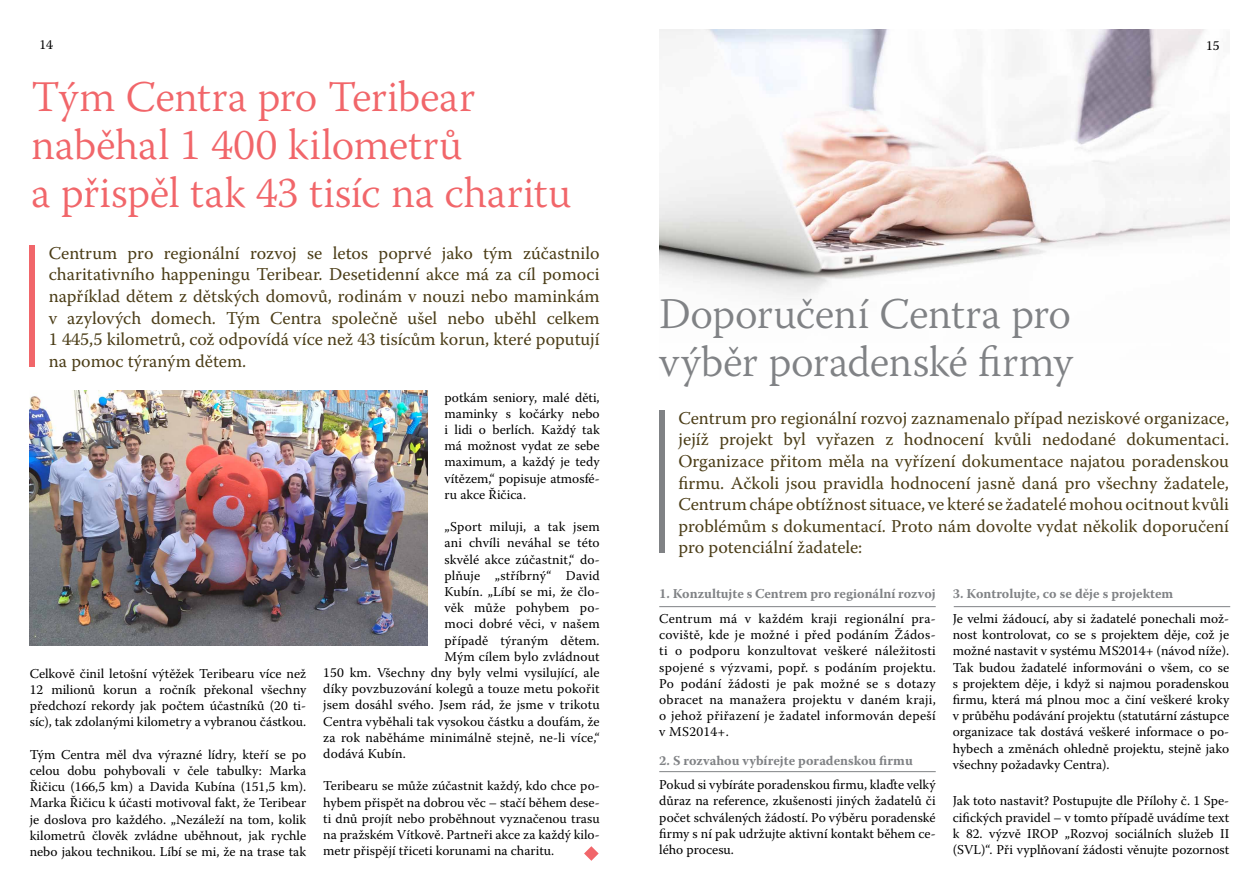
<style>
.page{position:relative;width:1259px;height:893px;background:#fff}
.page>*{position:absolute;margin:0;border:0;box-sizing:border-box;transform-origin:0 0}
.t1{font:300 43.5px/48px "Warnock Pro";letter-spacing:-.005em;color:#f1666a}
.t2{font:300 43.5px/48px "Warnock Pro";letter-spacing:-.015em;color:#808285}
.t3{font:18px/21.6px "Warnock Pro";color:#4b3d17;text-align:justify}
.t4{font:13.5px/16.2px "Warnock Pro";letter-spacing:.01em;color:#000;text-align:justify}
.t5{font:700 13.5px "Warnock Pro";color:#808285}
</style>
<div class="page">
<img style="left:659px;top:30px;width:570px;height:228px">
<div style="left:30px;top:246px;width:5px;height:121px;background:#f1666a"></div>
<div style="left:659px;top:410px;width:5px;height:143px;background:#808285"></div>
<img style="left:30px;top:390px;width:397px;height:256px">
<svg style="left:584px;top:846px;width:14px;height:15px"></svg>
<hr style="left:659px;top:606px;width:276px;height:1px;background:#808285">
<hr style="left:659px;top:771px;width:276px;height:1px;background:#808285">
<hr style="left:953px;top:606px;width:277px;height:1px;background:#808285">
<p class="t4" style="left:39px;top:36px;width:15px">14</p>
<p class="t4" style="left:1206px;top:37px;width:15px">15</p>
<h1 class="t1" style="left:31px;top:72px;width:542px">Tým Centra pro Teribear naběhal 1 400 kilometrů<br>a přispěl tak 43 tisíc na charitu</h1>
<p class="t3" style="left:49px;top:242px;width:552px">Centrum pro regionální rozvoj se letos poprvé jako tým zúčastnilo charitativního happeningu Teribear. Desetidenní akce má za cíl pomoci například dětem z dětských domovů, rodinám v nouzi nebo maminkám v azylových domech. Tým Centra společně ušel nebo uběhl celkem 1 445,5 kilometrů, což odpovídá více než 43 tisícům korun, které poputují na pomoc týraným dětem.</p>
<p class="t4" style="left:30px;top:665px;width:278px">Celkově činil letošní výtěžek Teribearu více než 12 milionů korun a ročník překonal všechny předchozí rekordy jak počtem účastníků (20 ti&shy;síc), tak zdolanými kilometry a vybranou částkou.</p>
<p class="t4" style="left:30px;top:746px;width:278px">Tým Centra měl dva výrazné lídry, kteří se po celou dobu pohybovali v čele tabulky: Marka Řičicu (166,5 km) a Davida Kubína (151,5 km).<br>Marka Řičicu k účasti motivoval fakt, že Teribear je doslova pro každého. „Nezáleží na tom, kolik kilometrů člověk zvládne uběhnout, jak rychle nebo jakou technikou. Líbí se mi, že na trase tak</p>
<p class="t4" style="left:444px;top:389px;width:157px">potkám seniory, malé děti, maminky s kočárky nebo i lidi o berlích. Každý tak má možnost vydat ze sebe maximum, a každý je tedy vítězem,“ popisuje atmosfé&shy;ru akce Řičica.</p>
<p class="t4" style="left:444px;top:518px;width:157px">„Sport miluji, a tak jsem</p>
<p class="t4" style="left:444px;top:535px;width:157px">ani chvíli neváhal se této</p>
<p class="t4" style="left:444px;top:551px;width:157px">skvělé akce zúčastnit,“ do-</p>
<p class="t4" style="left:444px;top:567px;width:157px">plňuje „stříbrný“ David</p>
<p class="t4" style="left:444px;top:583px;width:157px">Kubín. „Líbí se mi, že člo-</p>
<p class="t4" style="left:444px;top:599px;width:157px">věk může pohybem po-</p>
<p class="t4" style="left:444px;top:616px;width:157px">moci dobré věci, v našem</p>
<p class="t4" style="left:444px;top:632px;width:157px">případě týraným dětem.</p>
<p class="t4" style="left:444px;top:648px;width:157px">Mým cílem bylo zvládnout</p>
<p class="t4" style="left:323px;top:664px;width:278px">150 km. Všechny dny byly velmi vysilující, ale</p>
<p class="t4" style="left:323px;top:680px;width:278px">díky povzbuzování kolegů a touze metu pokořit</p>
<p class="t4" style="left:323px;top:697px;width:278px">jsem dosáhl svého. Jsem rád, že jsme v trikotu</p>
<p class="t4" style="left:323px;top:713px;width:278px">Centra vyběhali tak vysokou částku a doufám, že</p>
<p class="t4" style="left:323px;top:729px;width:278px">za rok naběháme minimálně stejně, ne-li více,“</p>
<p class="t4" style="left:323px;top:745px;width:84px">dodává Kubín.</p>
<p class="t4" style="left:323px;top:778px;width:278px">Teribearu se může zúčastnit každý, kdo chce po&shy;hybem přispět na dobrou věc – stačí během dese&shy;ti dnů projít nebo proběhnout vyznačenou trasu na pražském Vítkově. Partneři akce za každý kilo&shy;metr přispějí třiceti korunami na charitu.</p>
<h1 class="t2" style="left:659px;top:289px;width:415px">Doporučení Centra pro výběr poradenské firmy</h1>
<p class="t3" style="left:678px;top:407px;width:552px">Centrum pro regionální rozvoj zaznamenalo případ neziskové organizace, jejíž projekt byl vyřazen z hodnocení kvůli nedodané dokumentaci.<br>Organizace přitom měla na vyřízení dokumentace najatou poradenskou firmu. Ačkoli jsou pravidla hodnocení jasně daná pro všechny žadatele, Centrum chápe obtížnost situace, ve které se žadatelé mohou ocitnout kvůli problémům s dokumentací. Proto nám dovolte vydat několik doporučení pro potenciální žadatele:</p>
<p class="t5" style="left:659px;top:586px;width:278px">1. Konzultujte s Centrem pro regionální rozvoj</p>
<p class="t4" style="left:659px;top:610px;width:278px">Centrum má v každém kraji regionální pra&shy;coviště, kde je možné i před podáním Žádos&shy;ti o podporu konzultovat veškeré náležitosti spojené s výzvami, popř. s podáním projektu.<br>Po podání žádosti je pak možné se s dotazy obracet na manažera projektu v daném kraji, o jehož přiřazení je žadatel informován depeší v MS2014+.</p>
<p class="t5" style="left:659px;top:752px;width:255px">2. S rozvahou vybírejte poradenskou firmu</p>
<p class="t4" style="left:659px;top:776px;width:278px">Pokud si vybíráte poradenskou firmu, klaďte velký důraz na reference, zkušenosti jiných žadatelů či počet schválených žádostí. Po výběru poradenské firmy s ní pak udržujte aktivní kontakt během ce&shy;lého procesu.</p>
<p class="t5" style="left:952px;top:586px;width:222px">3. Kontrolujte, co se děje s projektem</p>
<p class="t4" style="left:952px;top:610px;width:278px">Je velmi žádoucí, aby si žadatelé ponechali mož&shy;nost kontrolovat, co se s projektem děje, což je možné nastavit v systému MS2014+ (návod níže).<br>Tak budou žadatelé informováni o všem, co se s projektem děje, i když si najmou poradenskou firmu, která má plnou moc a činí veškeré kroky v průběhu podávání projektu (statutární zástupce organizace tak dostává veškeré informace o po&shy;hybech a změnách ohledně projektu, stejně jako všechny požadavky Centra).</p>
<p class="t4" style="left:952px;top:793px;width:278px">Jak toto nastavit? Postupujte dle Přílohy č. 1 Spe&shy;cifických pravidel – v tomto případě uvádíme text k 82. výzvě IROP „Rozvoj sociálních služeb II (SVL)“. Při vyplňovaní žádosti věnujte pozornost</p>
</div>
